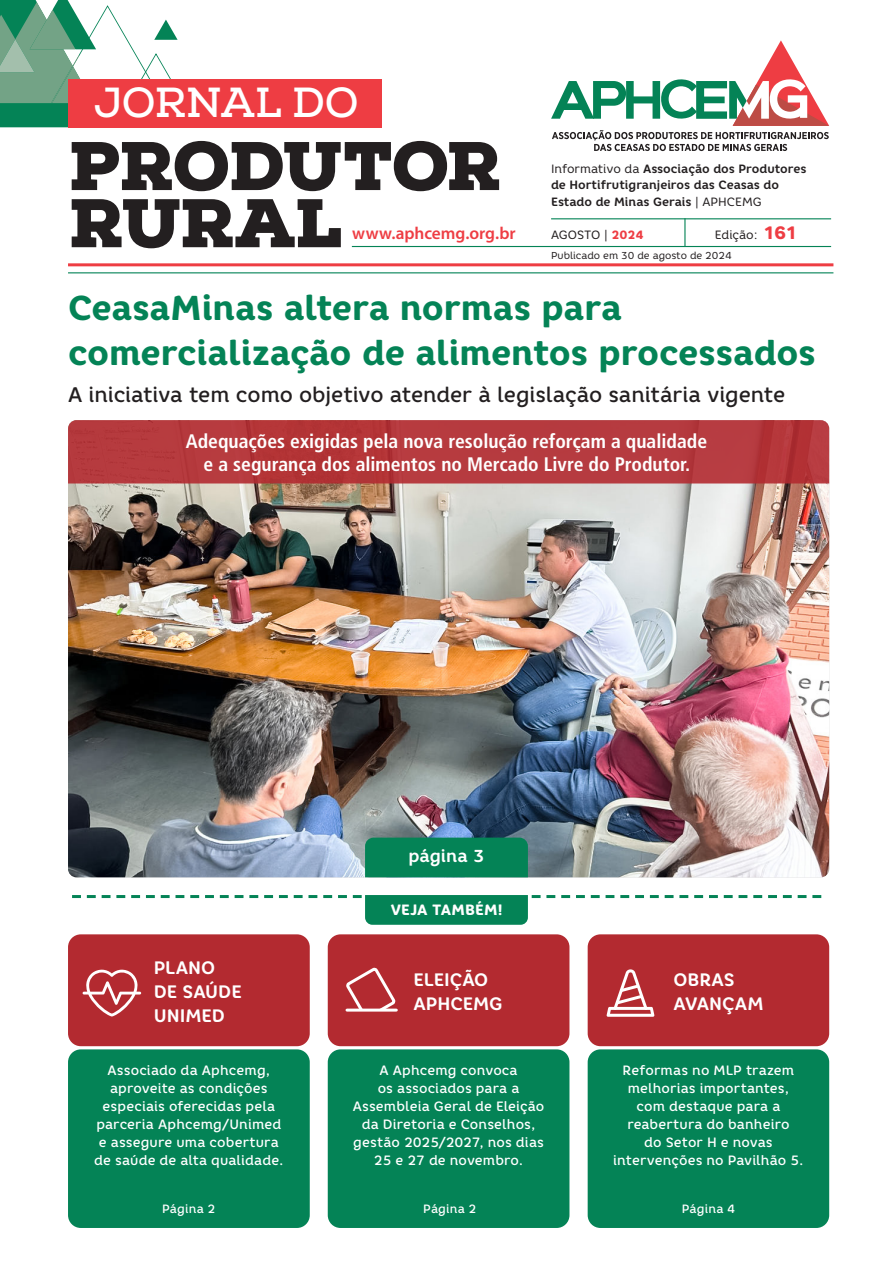
<style>
.page{position:relative;width:893px;height:1263px;background:#fff}
.page>*{position:absolute;margin:0;border:0;box-sizing:border-box;transform-origin:0 0}
.titulo_jornal_-_produtor_rural{font:900 68.55px "Nexa Slab";letter-spacing:-.015em;color:#231f20}
.titulo_jornal_-_jornal{font:700 42px "Nexa Slab";letter-spacing:-.01em;color:#fff}
.titulos{font:800 34.5px/45px "Core Rhino 75";letter-spacing:-.005em;color:#048356}
.subtitulos{font:500 21px "Core Rhino 55";letter-spacing:-.01em;color:#231f20}
.legendas{font:700 condensed 19.65px/22.5px "Frutiger LT Std";color:#fff;text-align:center}
.titulos_quadrinhos{font:700 18px/24px "Core Rhino 65";color:#fff}
.número_edicao{font:800 18px "Core Rhino 75";color:#ee3d43}
.expediente2{font:600 17.4px "Myriad Pro";color:#ee3d43}
.titulo_quadrinhos{font:700 17.25px "Core Rhino 65";color:#fff}
.titulo_quadrinhos-2{font:800 14.85px "Core Rhino 75";letter-spacing:.01em;color:#fff}
.itens_quadrinhos{font:500 13.5px/18px "Core Rhino 55";letter-spacing:.01em;color:#fff;text-align:center}
.dados_edicao{font:700 12px/16.5px "Core Rhino 65";color:#231f20}
.veja_pagina{font:500 12px "Core Rhino 55";letter-spacing:.015em;color:#fff}
.edicao{font:12px "Core Rhino 45";letter-spacing:-.005em;color:#231f20}
.dados_edicao-2{font:10.05px "Core Rhino 45";color:#231f20}
.s1{font-family:"Core Rhino 45";font-weight:400}
.s2{font-family:"Core Rhino 75";font-weight:800;color:#ee3d43}
</style>
<div class="page">
<svg style="left:0;top:0;width:178px;height:127px"></svg>
<div style="left:68px;top:1049px;width:242px;height:179px;background:#048356;border-radius:13px"></div>
<div style="left:68px;top:934px;width:242px;height:112px;background:#b32a30;border-radius:13px"></div>
<div style="left:328px;top:1049px;width:241px;height:179px;background:#048356;border-radius:13px"></div>
<div style="left:328px;top:934px;width:241px;height:112px;background:#b32a30;border-radius:13px"></div>
<div style="left:588px;top:1049px;width:241px;height:179px;background:#048356;border-radius:13px"></div>
<div style="left:588px;top:934px;width:241px;height:112px;background:#b32a30;border-radius:13px"></div>
<svg style="left:551px;top:40px;width:278px;height:111px"></svg>
<div style="left:68px;top:79px;width:313px;height:48px;background:#ee3d43"></div>
<hr style="left:68px;top:263px;width:765px;height:3px;background:#ee3d43">
<hr style="left:68px;top:272px;width:765px;height:1px;background:#048356">
<hr style="left:352px;top:246px;width:479px;height:1px;background:#048356">
<hr style="left:551px;top:218px;width:280px;height:1px;background:#048356">
<svg style="left:72px;top:895px;width:749px;height:30px"></svg>
<img style="left:68px;top:483px;width:761px;height:394px">
<svg style="left:68px;top:420px;width:761px;height:63px;background:#b5393d"></svg>
<div style="left:365px;top:838px;width:163px;height:39px;background:#048356"></div>
<svg style="left:607px;top:969px;width:47px;height:48px"></svg>
<svg style="left:83px;top:969px;width:58px;height:47px"></svg>
<svg style="left:345px;top:967px;width:53px;height:45px"></svg>
<div style="left:357px;top:1009px;width:29px;height:17px;background:#b32a30"></div>
<hr style="left:347px;top:1008px;width:49px;height:3px;background:#fff">
<svg style="left:684px;top:218px;width:1px;height:28px"></svg>
<p class="titulo_jornal_-_jornal" style="left:94px;top:77px;width:266px">JORNAL DO</p>
<p class="titulo_jornal_-_produtor_rural" style="left:69px;top:123px;width:434px">PRODUTOR</p>
<p class="titulo_jornal_-_produtor_rural" style="left:69px;top:180px;width:275px">RURAL</p>
<p class="expediente2" style="left:352px;top:222px;width:165px">www.aphcemg.org.br</p>
<p class="dados_edicao" style="left:551px;top:160px;width:257px"><span class="s1">Informativo da</span> Associação dos Produtores de Hortifrutigranjeiros das Ceasas do<br>Estado de Minas Gerais <span class="s1">| APHCEMG</span></p>
<p class="edicao" style="left:551px;top:227px;width:94px">AGOSTO | <span class="s2">2024</span></p>
<p class="edicao" style="left:715px;top:227px;width:45px">Edição:</p>
<p class="número_edicao" style="left:763px;top:220px;width:36px">161</p>
<p class="dados_edicao-2" style="left:551px;top:249px;width:182px">Publicado em 30 de agosto de 2024</p>
<p class="titulos" style="left:68px;top:284px;width:749px">CeasaMinas altera normas para comercialização de alimentos processados</p>
<p class="subtitulos" style="left:68px;top:381px;width:719px">A iniciativa tem como objetivo atender à legislação sanitária vigente</p>
<p class="legendas" style="left:186px;top:430px;width:523px">Adequações exigidas pela nova resolução reforçam a qualidade e a segurança dos alimentos no Mercado Livre do Produtor.</p>
<p class="titulo_quadrinhos" style="left:408px;top:844px;width:78px">página 3</p>
<p class="titulo_quadrinhos-2" style="left:390px;top:900px;width:114px">VEJA TAMBÉM!</p>
<p class="titulos_quadrinhos" style="left:154px;top:955px;width:90px">PLANO<br>DE SAÚDE<br>UNIMED</p>
<p class="titulos_quadrinhos" style="left:413px;top:967px;width:91px">ELEIÇÃO<br>APHCEMG</p>
<p class="titulos_quadrinhos" style="left:673px;top:967px;width:92px">OBRAS<br>AVANÇAM</p>
<p class="itens_quadrinhos" style="left:94px;top:1061px;width:191px">Associado da Aphcemg, aproveite as condições especiais oferecidas pela parceria Aphcemg/Unimed e assegure uma cobertura de saúde de alta qualidade.</p>
<p class="itens_quadrinhos" style="left:353px;top:1061px;width:193px">A Aphcemg convoca<br>os associados para a<br>Assembleia Geral de Eleição da Diretoria e Conselhos, gestão 2025/2027, nos dias<br>25 e 27 de novembro.</p>
<p class="itens_quadrinhos" style="left:613px;top:1061px;width:192px">Reformas no MLP trazem melhorias importantes, com destaque para a reabertura do banheiro<br>do Setor H e novas intervenções no Pavilhão 5.</p>
<p class="veja_pagina" style="left:162px;top:1201px;width:55px">Página 2</p>
<p class="veja_pagina" style="left:423px;top:1201px;width:55px">Página 2</p>
<p class="veja_pagina" style="left:682px;top:1201px;width:55px">Página 4</p>
</div>
